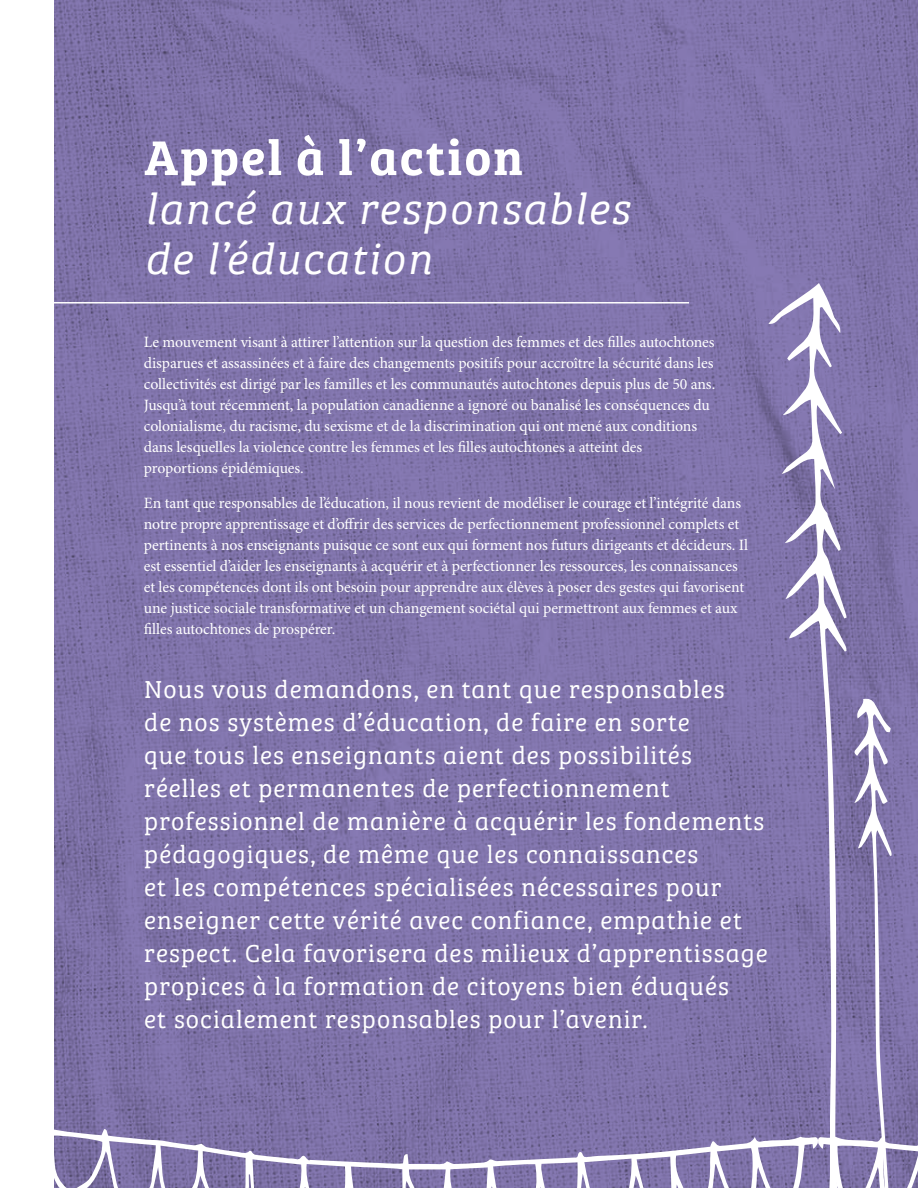
<style>
.page{position:relative;width:918px;height:1188px;background:#fff}
.page>*{position:absolute;margin:0;border:0;box-sizing:border-box;transform-origin:0 0}
.t1{font:50.4px "Bree Serif Sb";letter-spacing:.04em;color:#fff}
.t2{font:italic 44.25px/49.7px "Bree Serif Lt";letter-spacing:.035em;color:#fff}
.t3{font:25.5px/33px "Bree Serif Lt";letter-spacing:.04em;color:#fff}
.t4{font:15.75px/21px "Minion Pro";letter-spacing:-.005em;color:#fff}
</style>
<div class="page">
<img style="left:54px;top:0;width:864px;height:1106px">
<svg style="left:54px;top:1106px;width:714px;height:82px;background:#8d83b0"></svg>
<svg style="left:768px;top:283px;width:79px;height:905px;background:#8c82b2"></svg>
<svg style="left:818px;top:698px;width:100px;height:490px;background:#8f84b2"></svg>
<hr style="left:54px;top:302px;width:635px;height:2px;background:#fff">
<h1 class="t1" style="left:144px;top:119px;width:380px">Appel à l’action</h1>
<h2 class="t2" style="left:144px;top:182px;width:487px">lancé aux responsables de l’éducation</h2>
<p class="t4" style="left:144px;top:332px;width:573px">Le mouvement visant à attirer l’attention sur la question des femmes et des filles autochtones disparues et assassinées et à faire des changements positifs pour accroître la sécurité dans les collectivités est dirigé par les familles et les communautés autochtones depuis plus de 50 ans.<br>Jusqu’à tout récemment, la population canadienne a ignoré ou banalisé les conséquences du colonialisme, du racisme, du sexisme et de la discrimination qui ont mené aux conditions dans lesquelles la violence contre les femmes et les filles autochtones a atteint des proportions épidémiques.</p>
<p class="t4" style="left:144px;top:494px;width:606px">En tant que responsables de l’éducation, il nous revient de modéliser le courage et l’intégrité dans notre propre apprentissage et d’offrir des services de perfectionnement professionnel complets et pertinents à nos enseignants puisque ce sont eux qui forment nos futurs dirigeants et décideurs. Il est essentiel d’aider les enseignants à acquérir et à perfectionner les ressources, les connaissances et les compétences dont ils ont besoin pour apprendre aux élèves à poser des gestes qui favorisent une justice sociale transformative et un changement sociétal qui permettront aux femmes et aux filles autochtones de prospérer.</p>
<p class="t3" style="left:144px;top:671px;width:625px">Nous vous demandons, en tant que responsables<br>de nos systèmes d’éducation, de faire en sorte<br>que tous les enseignants aient des possibilités réelles et permanentes de perfectionnement professionnel de manière à acquérir les fondements pédagogiques, de même que les connaissances<br>et les compétences spécialisées nécessaires pour enseigner cette vérité avec confiance, empathie et respect. Cela favorisera des milieux d’apprentissage propices à la formation de citoyens bien éduqués<br>et socialement responsables pour l’avenir.</p>
</div>
